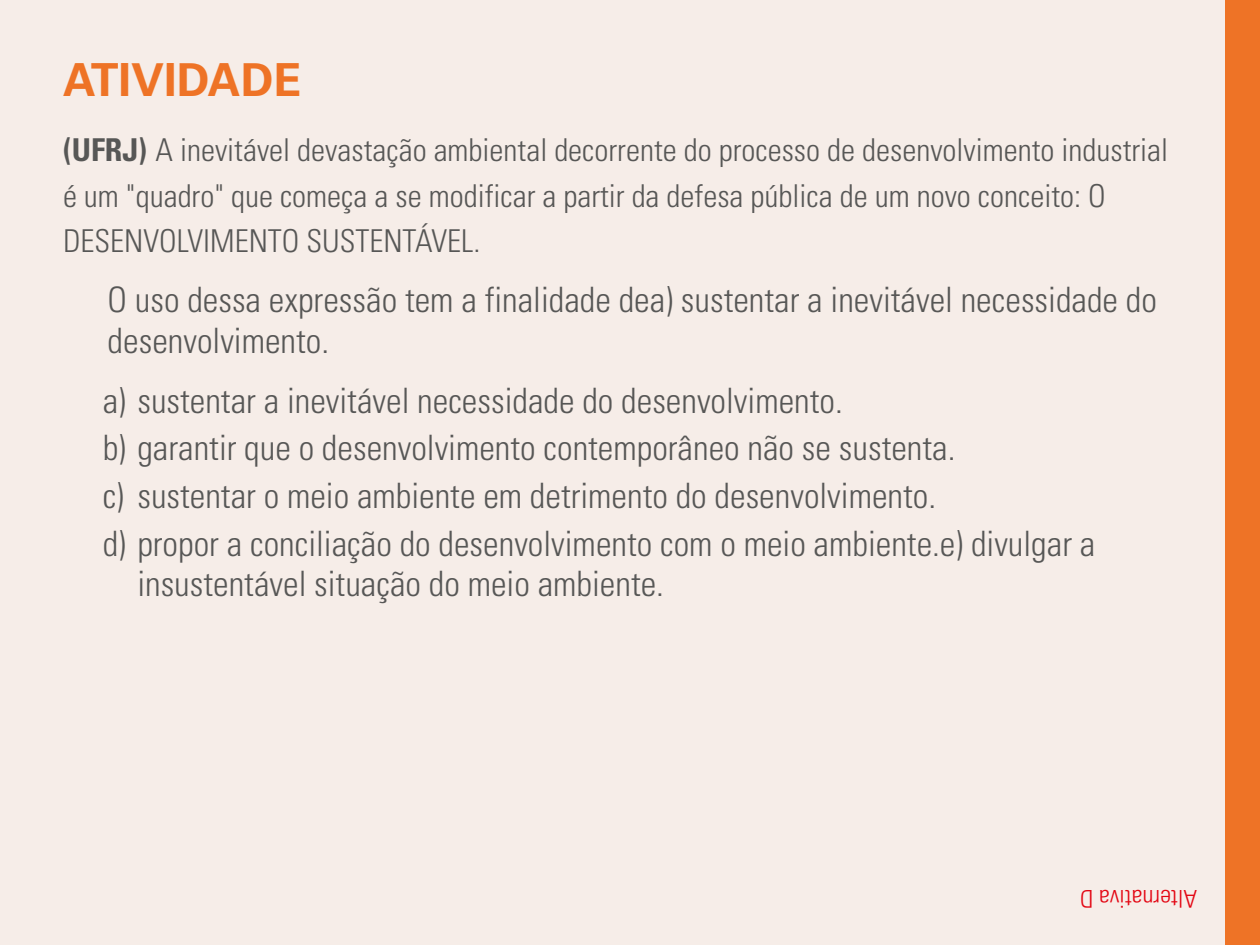
<style>
.page{position:relative;width:1260px;height:945px;background:#f6ede8}
.page>*{position:absolute;margin:0;border:0;box-sizing:border-box;transform-origin:0 0}
.t1{font:700 45.5px "Univers LT Std";color:#ee7326}
.t2{font:300 condensed 35px/47.6px "Univers LT Std";color:#575756}
.t3{font:300 condensed 31.5px/45.5px "Univers LT Std";color:#575756}
.t4{font:300 condensed 24.5px "Univers LT Std";color:#e30613}
.s1{font-weight:700}
</style>
<div class="page">
<div style="left:1225px;top:0;width:35px;height:945px;background:#ee7326"></div>
<h1 class="t1" style="left:63px;top:53px;width:240px">ATIVIDADE</h1>
<p class="t3" style="left:63px;top:127px;width:1107px"><span class="s1">(UFRJ)</span> A inevitável devastação ambiental decorrente do processo de desenvolvimento industrial é um "quadro" que começa a se modificar a partir da defesa pública de um novo conceito: O<br>DESENVOLVIMENTO SUSTENTÁVEL.</p>
<p class="t2" style="left:108px;top:280px;width:1051px;line-height:40.2px">O uso dessa expressão tem a finalidade dea) sustentar a inevitável necessidade do desenvolvimento.</p>
<p class="t2" style="left:103px;top:377px;width:994px">a) sustentar a inevitável necessidade do desenvolvimento.<br>b) garantir que o desenvolvimento contemporâneo não se sustenta.<br>c) sustentar o meio ambiente em detrimento do desenvolvimento.<br>d) propor a conciliação do desenvolvimento com o meio ambiente.e) divulgar a</p>
<p class="t2" style="left:137px;top:560px;width:528px">insustentável situação do meio ambiente.</p>
<p class="t4" style="left:1197px;top:913px;width:119px;rotate:-180deg">Alternativa D</p>
</div>
